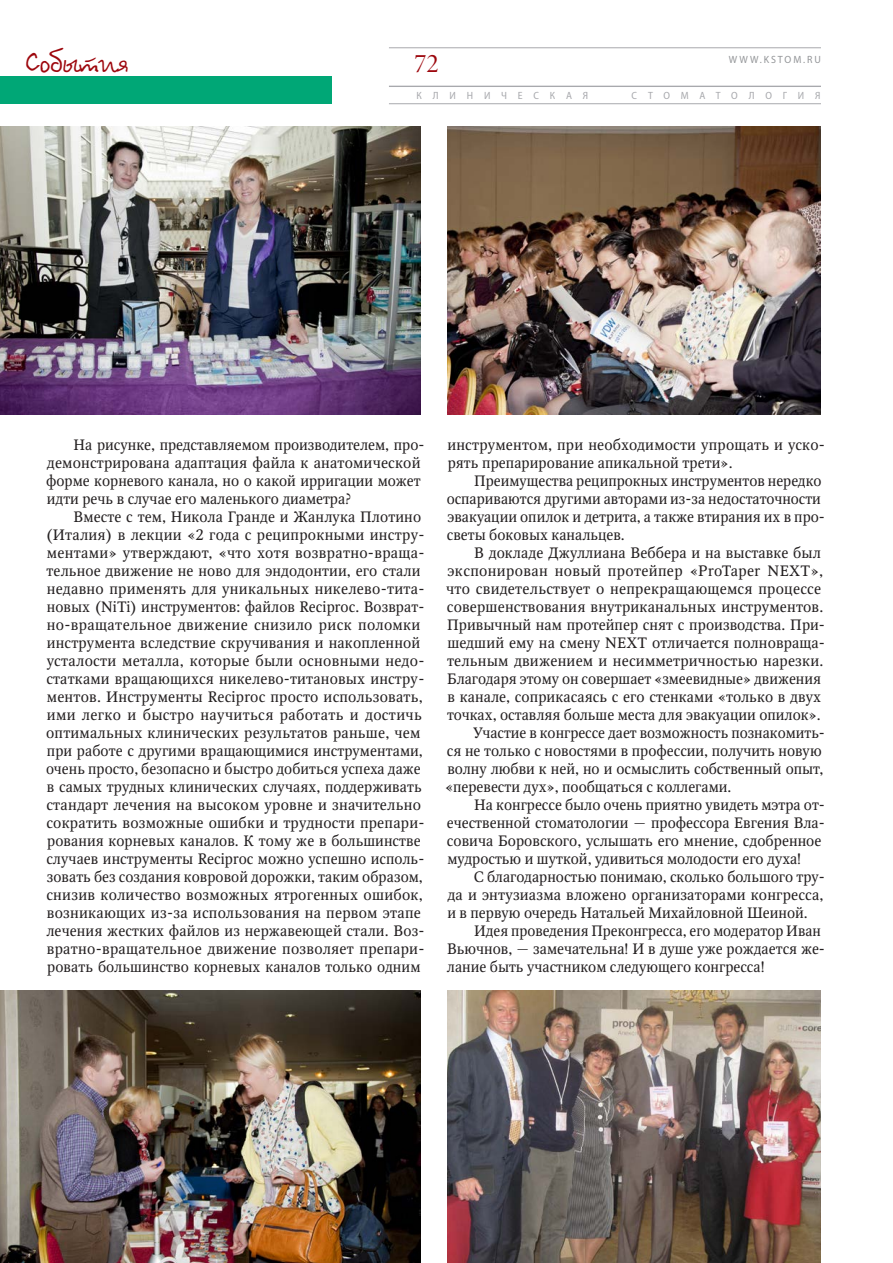
<style>
.page{position:relative;width:893px;height:1263px;background:#fff}
.page>*{position:absolute;margin:0;border:0;box-sizing:border-box;transform-origin:0 0}
.t1{font:30px "Betina Script";letter-spacing:-.025em;color:#9d070d}
.t2{font:27px "Minion Pro Disp";color:#9d070d}
.t3{font:15px/18px "Octava";letter-spacing:.005em;color:#231f20}
.t4{font:semi-condensed 10.5px "Myriad Pro";letter-spacing:1.01em;color:#a8a9ad}
.t5{font:10.5px "Myriad Pro";letter-spacing:.195em;color:#939598;scale:.95 1}
</style>
<div class="page">
<hr style="left:389px;top:48px;width:432px;height:1px;background:#a8a9ad">
<div style="left:0;top:76px;width:332px;height:28px;background:#00a776"></div>
<hr style="left:389px;top:86px;width:432px;height:1px;background:#a8a9ad">
<hr style="left:389px;top:103px;width:432px;height:1px;background:#a8a9ad">
<img style="left:0;top:990px;width:420px;height:273px">
<img style="left:0;top:126px;width:420px;height:288px">
<img style="left:447px;top:126px;width:374px;height:288px">
<img style="left:447px;top:990px;width:374px;height:273px">
<h1 class="t1" style="left:24px;top:44px;width:107px">События</h1>
<h2 class="t2" style="left:414px;top:47px;width:26px">72</h2>
<p class="t4" style="left:416px;top:89px;width:173px">КЛИНИЧЕСКАЯ</p>
<p class="t4" style="left:631px;top:89px;width:191px">СТОМАТОЛОГИЯ</p>
<p class="t5" style="left:729px;top:53px;width:98px">WWW.kSTOM.RU</p>
<p class="t3" style="left:46px;top:436px;width:380px;text-indent:27px">На рисунке, представляемом производителем, про&shy;демонстрирована адаптация файла к анатомической форме корневого канала, но о какой ирригации может идти речь в случае его маленького диаметра?</p>
<p class="t3" style="left:46px;top:508px;width:380px;text-indent:28px">Вместе с тем, Никола Гранде и Жанлука Плотино (Италия) в лекции «2 года с реципрокными инстру&shy;ментами» утверждают, «что хотя возвратно-враща&shy;тельное движение не ново для эндодонтии, его стали недавно применять для уникальных никелево-тита&shy;новых (NiTi) инструментов: файлов Reciproc. Возврат&shy;но-вращательное движение снизило риск поломки инструмента вследствие скручивания и накопленной усталости металла, которые были основными недо&shy;статками вращающихся никелево-титановых инстру&shy;ментов. Инструменты Reciproc просто использовать, ими легко и быстро научиться работать и достичь оптимальных клинических результатов раньше, чем при работе с другими вращающимися инструментами, очень просто, безопасно и быстро добиться успеха даже в самых трудных клинических случаях, поддерживать стандарт лечения на высоком уровне и значительно сократить возможные ошибки и трудности препари&shy;рования корневых каналов. К тому же в большинстве случаев инструменты Reciproc можно успешно исполь&shy;зовать без создания ковровой дорожки, таким образом, снизив количество возможных ятрогенных ошибок, возникающих из-за использования на первом этапе лечения жестких файлов из нержавеющей стали. Воз&shy;вратно-вращательное движение позволяет препари&shy;ровать большинство корневых каналов только одним</p>
<p class="t3" style="left:447px;top:436px;width:379px">инструментом, при необходимости упрощать и уско&shy;рять препарирование апикальной трети».</p>
<p class="t3" style="left:447px;top:472px;width:380px;text-indent:27px">Преимущества реципрокных инструментов нередко оспариваются другими авторами из-за недостаточности эвакуации опилок и детрита, а также втирания их в про&shy;светы боковых канальцев.</p>
<p class="t3" style="left:474px;top:544px;width:348px">В докладе Джуллиана Веббера и на выставке был</p>
<p class="t3" style="left:447px;top:562px;width:377px">экспонирован новый протейпер «ProTaper NEXT»,</p>
<p class="t3" style="left:446px;top:580px;width:377px">что свидетельствует о непрекращающемся процессе</p>
<p class="t3" style="left:447px;top:598px;width:378px">совершенствования внутриканальных инструментов.</p>
<p class="t3" style="left:447px;top:616px;width:379px">Привычный нам протейпер снят с производства. При-</p>
<p class="t3" style="left:447px;top:634px;width:379px">шедший ему на смену NEXT отличается полновраща-</p>
<p class="t3" style="left:447px;top:652px;width:378px">тельным движением и несимметричностью нарезки.</p>
<p class="t3" style="left:447px;top:670px;width:375px">Благодаря этому он совершает «змеевидные» движения</p>
<p class="t3" style="left:447px;top:688px;width:375px">в канале, соприкасаясь с его стенками «только в двух</p>
<p class="t3" style="left:447px;top:706px;width:375px">точках, оставляя больше места для эвакуации опилок».</p>
<p class="t3" style="left:473px;top:724px;width:353px">Участие в конгрессе дает возможность познакомить-</p>
<p class="t3" style="left:447px;top:742px;width:376px">ся не только с новостями в профессии, получить новую</p>
<p class="t3" style="left:447px;top:760px;width:377px">волну любви к ней, но и осмыслить собственный опыт,</p>
<p class="t3" style="left:445px;top:778px;width:288px">«перевести дух», пообщаться с коллегами.</p>
<p class="t3" style="left:474px;top:796px;width:352px">На конгрессе было очень приятно увидеть мэтра от-</p>
<p class="t3" style="left:447px;top:814px;width:380px">ечественной стоматологии — профессора Евгения Вла-</p>
<p class="t3" style="left:447px;top:832px;width:376px">совича Боровского, услышать его мнение, сдобренное</p>
<p class="t3" style="left:447px;top:850px;width:355px">мудростью и шуткой, удивиться молодости его духа!</p>
<p class="t3" style="left:474px;top:868px;width:353px">С благодарностью понимаю, сколько большого тру-</p>
<p class="t3" style="left:447px;top:886px;width:378px">да и энтузиазма вложено организаторами конгресса,</p>
<p class="t3" style="left:447px;top:904px;width:362px">и в первую очередь Натальей Михайловной Шеиной.</p>
<p class="t3" style="left:474px;top:922px;width:348px">Идея проведения Преконгресса, его модератор Иван</p>
<p class="t3" style="left:447px;top:940px;width:379px">Вьючнов, — замечательна! И в душе уже рождается же-</p>
<p class="t3" style="left:447px;top:958px;width:319px">лание быть участником следующего конгресса!</p>
</div>
